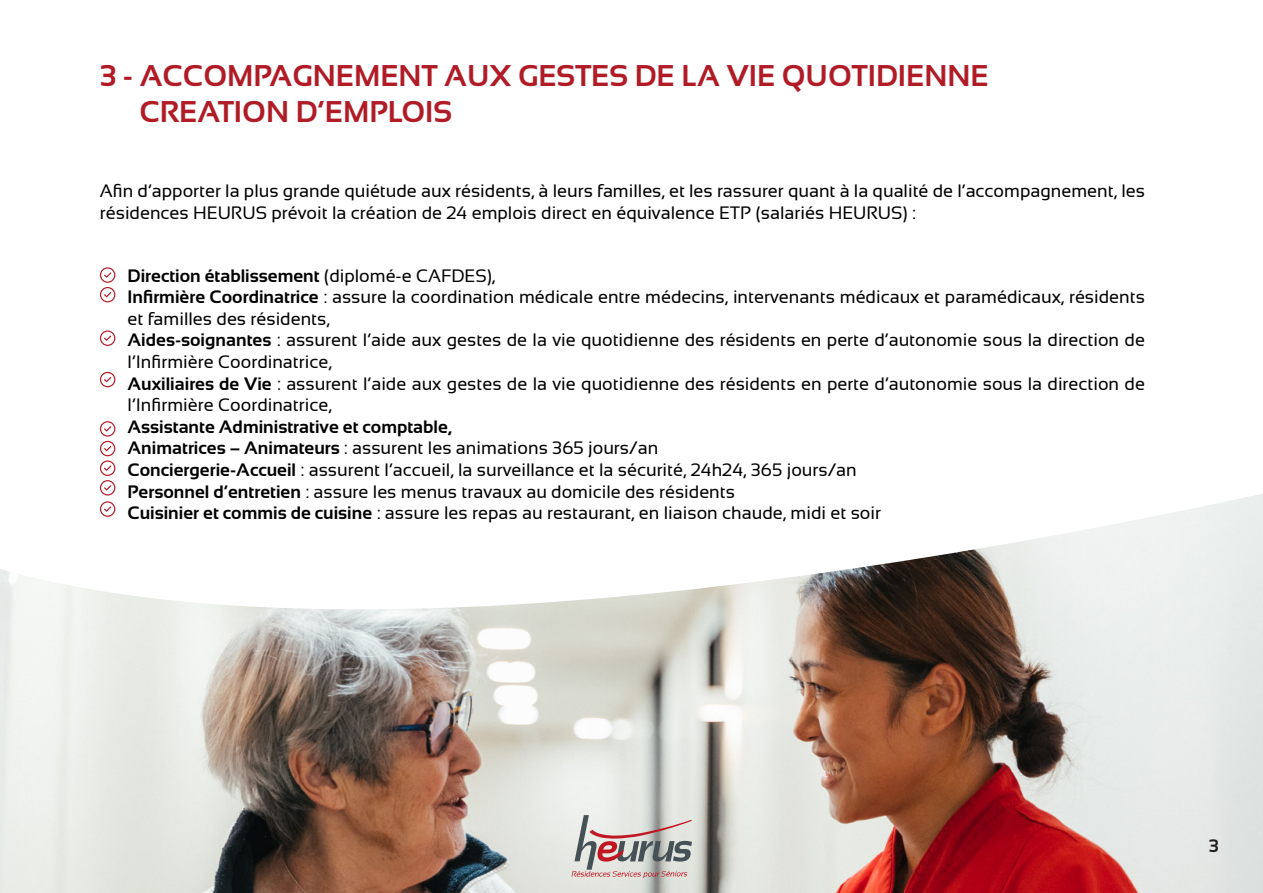
<style>
.page{position:relative;width:1263px;height:893px;background:#fff}
.page>*{position:absolute;margin:0;border:0;box-sizing:border-box;transform-origin:0 0}
.t1{font:700 30px "Sansation";color:#b01b26}
.t2{font:18px/21.6px "Sansation";color:#000}
.t3{font:700 18px "Sansation";color:#000}
.t4{font:700 18px "Sansation";color:#231f20}
.s1{font-weight:400}
.s2{font-weight:700}
</style>
<div class="page">
<img style="left:0;top:615px;width:1263px;height:278px">
<svg style="left:0;top:273px;width:1263px;height:342px"></svg>
<svg style="left:100px;top:267px;width:15px;height:35px"></svg>
<svg style="left:100px;top:421px;width:15px;height:96px"></svg>
<svg style="left:100px;top:330px;width:15px;height:16px"></svg>
<svg style="left:100px;top:372px;width:15px;height:15px"></svg>
<svg style="left:571px;top:815px;width:121px;height:63px;background:#c1b5b3"></svg>
<p class="t1" style="left:100px;top:58px;width:890px">3 - ACCOMPAGNEMENT AUX GESTES DE LA VIE QUOTIDIENNE</p>
<p class="t1" style="left:140px;top:94px;width:314px">CREATION D’EMPLOIS</p>
<p class="t2" style="left:100px;top:180px;width:1046px">Afin d’apporter la plus grande quiétude aux résidents, à leurs familles, et les rassurer quant à la qualité de l’accompagnement, les résidences HEURUS prévoit la création de 24 emplois direct en équivalence ETP (salariés HEURUS) :</p>
<p class="t3" style="left:128px;top:265px;width:369px">Direction établissement <span class="s1">(diplomé-e CAFDES),</span></p>
<p class="t2" style="left:128px;top:286px;width:1019px"><span class="s2">Infirmière Coordinatrice</span> : assure la coordination médicale entre médecins, intervenants médicaux et paramédicaux, résidents et familles des résidents,</p>
<p class="t2" style="left:128px;top:329px;width:1019px"><span class="s2">Aides-soignantes</span> : assurent l’aide aux gestes de la vie quotidienne des résidents en perte d’autonomie sous la direction de l’Infirmière Coordinatrice,</p>
<p class="t2" style="left:128px;top:372px;width:1019px"><span class="s2">Auxiliaires de Vie</span> : assurent l’aide aux gestes de la vie quotidienne des résidents en perte d’autonomie sous la direction de l’Infirmière Coordinatrice,</p>
<p class="t3" style="left:128px;top:416px;width:326px">Assistante Administrative et comptable,</p>
<p class="t2" style="left:128px;top:437px;width:532px"><span class="s2">Animatrices – Animateurs</span> : assurent les animations 365 jours/an</p>
<p class="t2" style="left:128px;top:459px;width:731px"><span class="s2">Conciergerie-Accueil</span> : assurent l’accueil, la surveillance et la sécurité, 24h24, 365 jours/an</p>
<p class="t2" style="left:128px;top:480px;width:609px"><span class="s2">Personnel d’entretien</span> : assure les menus travaux au domicile des résidents</p>
<p class="t2" style="left:128px;top:502px;width:755px"><span class="s2">Cuisinier et commis de cuisine</span> : assure les repas au restaurant, en liaison chaude, midi et soir</p>
<p class="t4" style="left:1209px;top:836px;width:11px">3</p>
</div>
